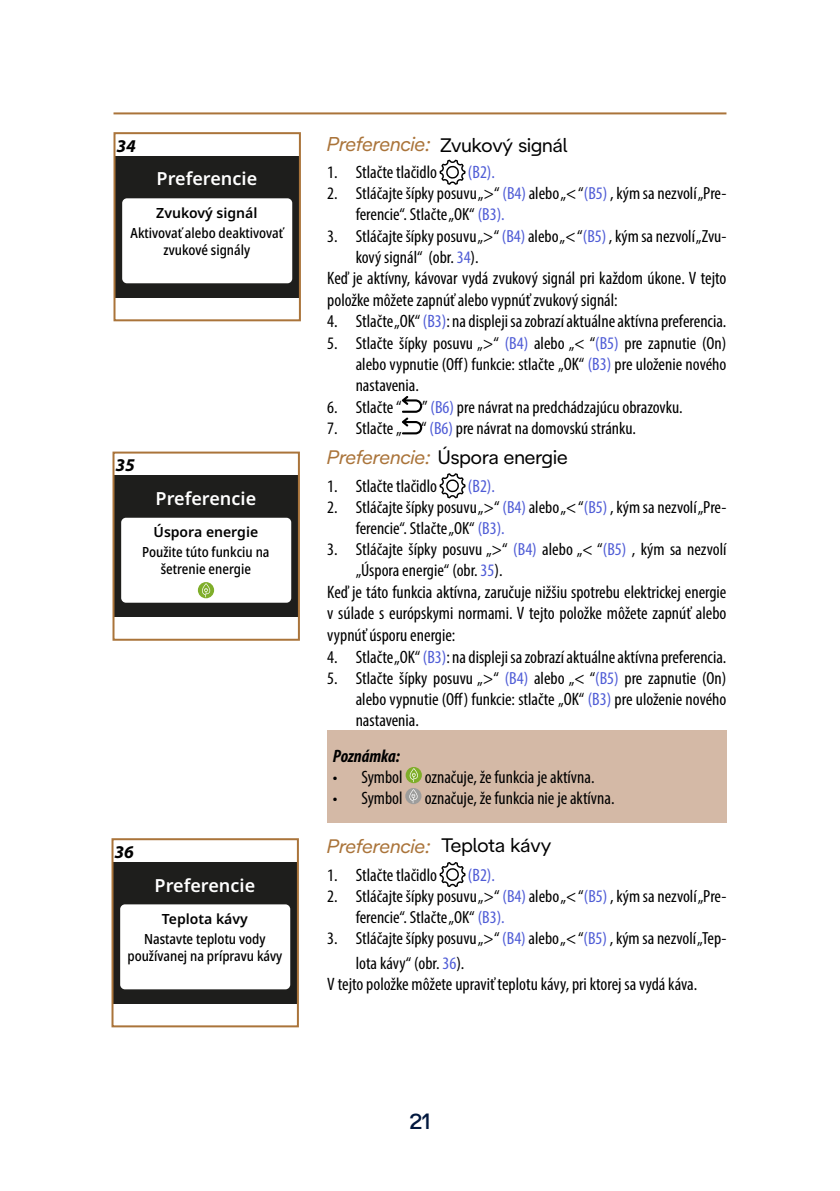
<style>
.page{position:relative;width:840px;height:1191px;background:#fff}
.page>*{position:absolute;margin:0;border:0;box-sizing:border-box;transform-origin:0 0}
.t1{font:500 22px "De Longhi Sans";color:#02183e}
.sottoparagrafo_setting{font:19.6px "De Longhi Sans";color:#000}
.sottoparagrafo_setting-2{font:italic 19.6px "De Longhi Sans";color:#aa743a}
.sottoparagrafo_con_dettaglio{font:19.6px "De Longhi Sans";color:#000}
.testo{font:condensed 18px/21.6px "Myriad Pro";color:#000}
.Display_setting_title{font:600 18px "Noto Sans";color:#fff}
.t2{font:condensed 18px "Myriad Pro";color:#4f5cd6}
.pericoli{font:italic 700 condensed 18px "Myriad Pro";color:#000}
.numero_figura{font:italic 700 18px "Myriad Pro";color:#000}
.t3{font:condensed 17.6px/21px "Myriad Pro";color:#000}
.testo_display_setting{font:500 condensed 14px/16.8px "Noto Sans";color:#000;text-align:center}
.display_setting{font:600 14px "Noto Sans";color:#000}
.s1{font-style:italic;font-size:20px;color:#aa743a}
.s2{font-size:17.6px}
.s3{color:#4f5cd6}
.s4{font-size:18px}
.s5{font-size:18px;color:#4f5cd6}
.s6{font-style:italic;color:#aa743a}
</style>
<div class="page">
<hr style="left:113px;top:112px;width:613px;height:2px;background:#aa743a">
<svg style="left:439px;top:160px;width:26px;height:25px"></svg>
<svg style="left:401px;top:396px;width:21px;height:38px"></svg>
<svg style="left:439px;top:473px;width:26px;height:25px"></svg>
<div style="left:327px;top:730px;width:399px;height:93px;background:#d4b9a6"></div>
<svg style="left:405px;top:767px;width:16px;height:16px"></svg>
<svg style="left:409px;top:768px;width:9px;height:14px"></svg>
<div style="left:405px;top:788px;width:16px;height:16px;background:#9d9d9c;border-radius:50%"></div>
<svg style="left:409px;top:789px;width:8px;height:14px"></svg>
<svg style="left:439px;top:862px;width:26px;height:25px"></svg>
<div style="left:114px;top:156px;width:186px;height:142px;background:#1e1e1c"></div>
<div style="left:122px;top:198px;width:170px;height:85px;background:#fff;border-radius:5px"></div>
<div style="left:113px;top:132px;width:188px;height:189px;border:2px solid #aa743a"></div>
<div style="left:113px;top:475px;width:186px;height:142px;background:#1e1e1c"></div>
<div style="left:121px;top:518px;width:170px;height:84px;background:#fff;border-radius:5px"></div>
<div style="left:112px;top:451px;width:188px;height:190px;border:2px solid #aa743a"></div>
<svg style="left:198px;top:582px;width:16px;height:16px"></svg>
<svg style="left:201px;top:583px;width:9px;height:14px"></svg>
<div style="left:112px;top:862px;width:186px;height:141px;background:#1e1e1c"></div>
<div style="left:120px;top:904px;width:170px;height:85px;background:#fff;border-radius:5px"></div>
<div style="left:111px;top:838px;width:188px;height:189px;border:2px solid #aa743a"></div>
<p class="numero_figura" style="left:116px;top:134px;width:21px">34</p>
<p class="Display_setting_title" style="left:156px;top:166px;width:102px">Preferencie</p>
<p class="display_setting" style="left:156px;top:203px;width:103px">Zvukový signál</p>
<p class="testo_display_setting" style="left:130px;top:225px;width:154px">Aktivovať alebo deaktivovať zvukové signály</p>
<p class="numero_figura" style="left:115px;top:454px;width:21px">35</p>
<p class="Display_setting_title" style="left:155px;top:485px;width:102px">Preferencie</p>
<p class="display_setting" style="left:153px;top:522px;width:106px">Úspora energie</p>
<p class="testo_display_setting" style="left:142px;top:544px;width:129px">Použite túto funkciu na šetrenie energie</p>
<p class="numero_figura" style="left:114px;top:840px;width:21px">36</p>
<p class="Display_setting_title" style="left:154px;top:872px;width:102px">Preferencie</p>
<p class="display_setting" style="left:162px;top:909px;width:87px">Teplota kávy</p>
<p class="testo_display_setting" style="left:127px;top:930px;width:156px">Nastavte teplotu vody používanej na prípravu kávy</p>
<p class="sottoparagrafo_setting" style="left:327px;top:133px;width:242px"><span class="s1">Preferencie:</span> Zvukový signál</p>
<p class="testo" style="left:327px;top:161px;width:111px"><span class="s2">1.</span> Stlačte tlačidlo</p>
<p class="t2" style="left:467px;top:161px;width:29px">(B2).</p>
<p class="t3" style="left:355px;top:183px;width:372px;text-indent:-28px">2. Stláčajte šípky posuvu „&gt;“ <span class="s3">(B4)</span> alebo „&lt; “<span class="s3">(B5)</span> , kým sa nezvolí „Pre&shy;ferencie“. Stlačte „OK“ <span class="s3">(B3).</span></p>
<p class="t3" style="left:355px;top:225px;width:372px;text-indent:-28px">3. Stláčajte šípky posuvu „&gt;“ <span class="s3">(B4)</span> alebo „&lt; “<span class="s3">(B5)</span> , kým sa nezvolí „Zvu&shy;kový signál“ (obr. <span class="s3">34</span>).</p>
<p class="testo" style="left:327px;top:267px;width:400px">Keď je aktívny, kávovar vydá zvukový signál pri každom úkone. V tejto položke môžete zapnúť alebo vypnúť zvukový signál:</p>
<p class="testo" style="left:327px;top:310px;width:400px">4. Stlačte „OK“ <span class="s3">(B3)</span>: na displeji sa zobrazí aktuálne aktívna preferencia.</p>
<p class="t3" style="left:355px;top:332px;width:372px;text-align:justify;text-indent:-28px">5. Stlačte šípky posuvu „&gt;“ <span class="s3">(B4)</span> alebo „&lt; “<span class="s3">(B5)</span> pre zapnutie (On) alebo vypnutie (Off) funkcie: stlačte <span class="s4">„OK“</span> <span class="s5">(B3)</span> pre uloženie nového nastavenia.</p>
<p class="t3" style="left:327px;top:396px;width:357px">6. Stlačte <span class="s4">“ ”</span> <span class="s3">(B6)</span> pre návrat na predchádzajúcu obrazovku.</p>
<p class="t3" style="left:327px;top:418px;width:310px">7. Stlačte <span class="s4">„ “</span> <span class="s3">(B6)</span> pre návrat na domovskú stránku.</p>
<p class="sottoparagrafo_setting" style="left:327px;top:445px;width:241px"><span class="s6">Preferencie:</span> Úspora energie</p>
<p class="testo" style="left:327px;top:475px;width:111px"><span class="s2">1.</span> Stlačte tlačidlo</p>
<p class="t2" style="left:467px;top:475px;width:29px">(B2).</p>
<p class="t3" style="left:355px;top:496px;width:372px;text-indent:-28px">2. Stláčajte šípky posuvu „&gt;“ <span class="s3">(B4)</span> alebo „&lt; “<span class="s3">(B5)</span> , kým sa nezvolí „Pre&shy;ferencie“. Stlačte „OK“ <span class="s3">(B3).</span></p>
<p class="t3" style="left:355px;top:538px;width:372px;text-indent:-28px">3. Stláčajte šípky posuvu „&gt;“ <span class="s3">(B4)</span> alebo „&lt; “<span class="s3">(B5)</span> , kým sa nezvolí „Úspora energie“ (obr. <span class="s3">35</span>).</p>
<p class="testo" style="left:327px;top:581px;width:400px;text-align:justify">Keď je táto funkcia aktívna, zaručuje nižšiu spotrebu elektrickej energie v súlade s európskymi normami. V tejto položke môžete zapnúť alebo vypnúť úsporu energie:</p>
<p class="testo" style="left:327px;top:645px;width:400px">4. Stlačte „OK“ <span class="s3">(B3)</span>: na displeji sa zobrazí aktuálne aktívna preferencia.</p>
<p class="t3" style="left:355px;top:667px;width:372px;text-align:justify;text-indent:-28px">5. Stlačte šípky posuvu „&gt;“ <span class="s3">(B4)</span> alebo „&lt; “<span class="s3">(B5)</span> pre zapnutie (On) alebo vypnutie (Off) funkcie: stlačte <span class="s4">„OK“</span> <span class="s5">(B3)</span> pre uloženie nového nastavenia.</p>
<p class="pericoli" style="left:333px;top:745px;width:68px">Poznámka:</p>
<p class="testo" style="left:333px;top:766px;width:263px">• Symbol označuje, že funkcia je aktívna.</p>
<p class="testo" style="left:333px;top:787px;width:283px">• Symbol označuje, že funkcia nie je aktívna.</p>
<p class="sottoparagrafo_setting-2" style="left:327px;top:834px;width:105px">Preferencie:</p>
<p class="sottoparagrafo_con_dettaglio" style="left:441px;top:833px;width:111px">Teplota kávy</p>
<p class="testo" style="left:327px;top:863px;width:111px"><span class="s2">1.</span> Stlačte tlačidlo</p>
<p class="t2" style="left:467px;top:863px;width:29px">(B2).</p>
<p class="t3" style="left:355px;top:885px;width:372px;text-indent:-28px">2. Stláčajte šípky posuvu „&gt;“ <span class="s3">(B4)</span> alebo „&lt; “<span class="s3">(B5)</span> , kým sa nezvolí „Pre&shy;ferencie“. Stlačte „OK“ <span class="s3">(B3).</span></p>
<p class="t3" style="left:355px;top:925px;width:372px;line-height:24.8px;text-indent:-28px">3. Stláčajte šípky posuvu „&gt;“ <span class="s3">(B4)</span> alebo „&lt; “<span class="s3">(B5)</span> , kým sa nezvolí „Tep&shy;lota kávy“ (obr. <span class="s3">36</span>).</p>
<p class="testo" style="left:327px;top:973px;width:371px">V tejto položke môžete upraviť teplotu kávy, pri ktorej sa vydá káva.</p>
<p class="t1" style="left:409px;top:1108px;width:23px">21</p>
</div>
